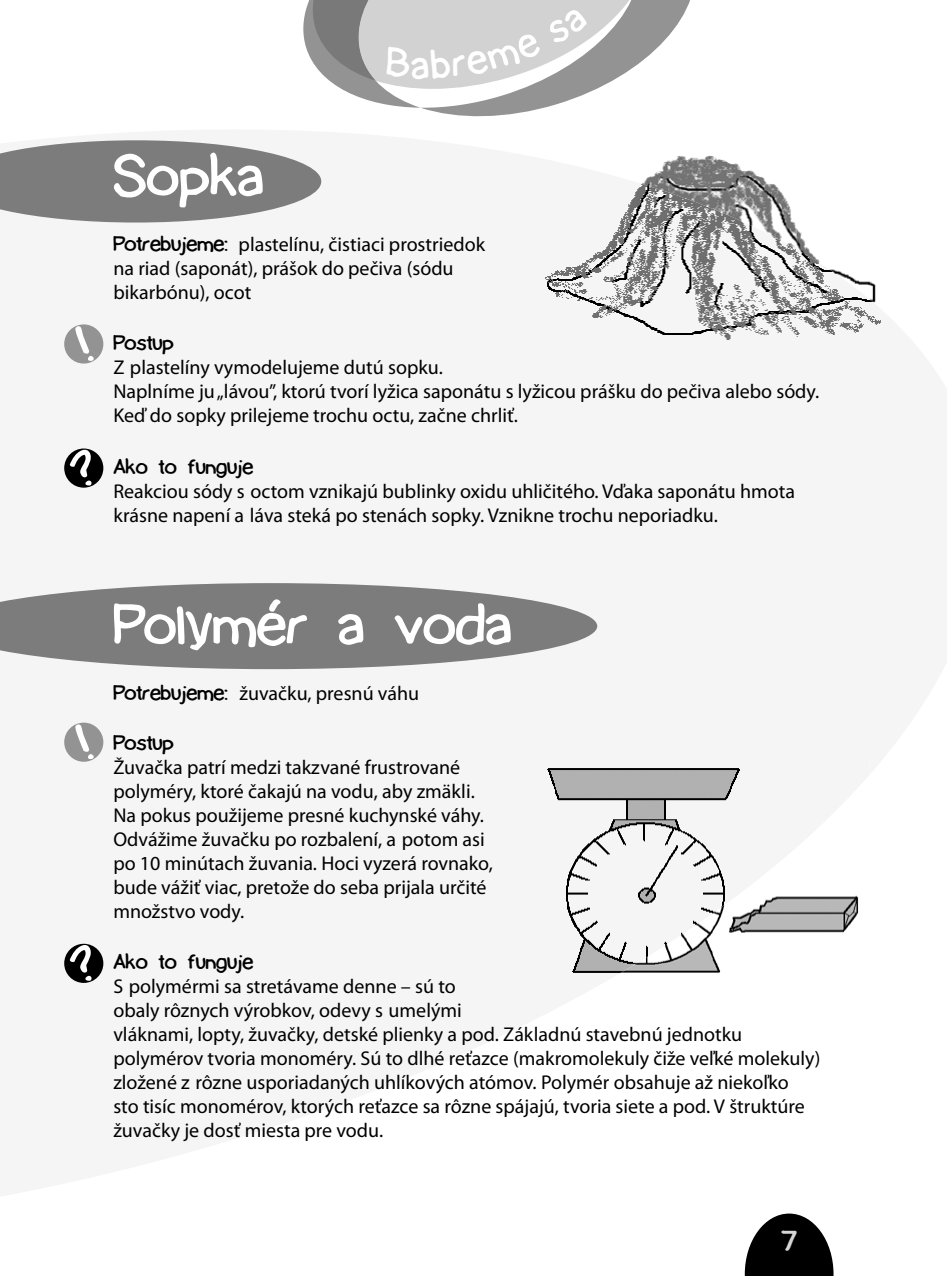
<style>
.page{position:relative;width:947px;height:1276px;background:#fff}
.page>*{position:absolute;margin:0;border:0;box-sizing:border-box;transform-origin:0 0}
.t1{font:60px "Lamebrain CE";color:#fff}
.t2{font:42px "Lamebrain CE";color:#fff;scale:.96 1}
.t3{font:32px "Lamebrain CE";color:#d6d6d6}
.t4{font:22px "Lamebrain CE";color:#000}
.t5{font:20px/24px "Myriad Pro";color:#000}
.s1{font-family:"Lamebrain CE";font-size:22px}
</style>
<div class="page">
<svg style="left:303px;top:0;width:387px;height:117px"></svg>
<svg style="left:745px;top:1213px;width:88px;height:63px"></svg>
<svg style="left:0;top:140px;width:321px;height:82px"></svg>
<svg style="left:0;top:583px;width:597px;height:86px;fill:#7c7c7c"></svg>
<img style="left:545px;top:156px;width:336px;height:184px">
<img style="left:547px;top:768px;width:312px;height:205px">
<div style="left:64px;top:943px;width:39px;height:40px;background:#000;border-radius:50%"></div>
<svg style="left:70px;top:944px;width:22px;height:37px"></svg>
<div style="left:64px;top:722px;width:39px;height:40px;background:#939393;border-radius:50%"></div>
<svg style="left:75px;top:724px;width:19px;height:35px"></svg>
<div style="left:64px;top:448px;width:39px;height:40px;background:#000;border-radius:50%"></div>
<svg style="left:70px;top:449px;width:22px;height:37px"></svg>
<div style="left:64px;top:324px;width:39px;height:39px;background:#939393;border-radius:50%"></div>
<svg style="left:75px;top:326px;width:19px;height:35px"></svg>
<svg style="left:311px;top:0;width:334px;height:89px;background:#c1c1c1"></svg>
<p class="t2" style="left:411px;top:46px;width:20px">a</p>
<p class="t1" style="left:113px;top:149px;width:151px">Sopka</p>
<p class="t5" style="left:113px;top:232px;width:373px"><span class="s1">Potrebujeme:</span> plastelínu, čistiaci prostriedok na riad (saponát), prášok do pečiva (sódu bikarbónu), ocot</p>
<p class="t4" style="left:113px;top:332px;width:62px">Postup</p>
<p class="t5" style="left:113px;top:354px;width:707px">Z plastelíny vymodelujeme dutú sopku.<br>Naplníme ju „lávou”, ktorú tvorí lyžica saponátu s lyžicou prášku do pečiva alebo sódy.<br>Keď do sopky prilejeme trochu octu, začne chrliť.</p>
<p class="t4" style="left:113px;top:457px;width:142px">Ako to funguje</p>
<p class="t5" style="left:113px;top:479px;width:683px">Reakciou sódy s octom vznikajú bublinky oxidu uhličitého. Vďaka saponátu hmota krásne napení a láva steká po stenách sopky. Vznikne trochu neporiadku.</p>
<p class="t1" style="left:113px;top:598px;width:399px">Polymér a voda</p>
<p class="t5" style="left:113px;top:680px;width:307px"><span class="s1">Potrebujeme:</span> žuvačku, presnú váhu</p>
<p class="t4" style="left:113px;top:733px;width:62px">Postup</p>
<p class="t5" style="left:113px;top:755px;width:381px">Žuvačka patrí medzi takzvané frustrované polyméry, ktoré čakajú na vodu, aby zmäkli.<br>Na pokus použijeme presné kuchynské váhy.<br>Odvážime žuvačku po rozbalení, a potom asi po 10 minútach žuvania. Hoci vyzerá rovnako, bude vážiť viac, pretože do seba prijala určité množstvo vody.</p>
<p class="t4" style="left:113px;top:951px;width:142px">Ako to funguje</p>
<p class="t5" style="left:113px;top:973px;width:708px">S polymérmi sa stretávame denne – sú to<br>obaly rôznych výrobkov, odevy s umelými<br>vláknami, lopty, žuvačky, detské plienky a pod. Základnú stavebnú jednotku polymérov tvoria monoméry. Sú to dlhé reťazce (makromolekuly čiže veľké molekuly) zložené z rôzne usporiadaných uhlíkových atómov. Polymér obsahuje až niekoľko<br>sto tisíc monomérov, ktorých reťazce sa rôzne spájajú, tvoria siete a pod. V štruktúre žuvačky je dosť miesta pre vodu.</p>
<p class="t3" style="left:781px;top:1225px;width:17px">7</p>
</div>
